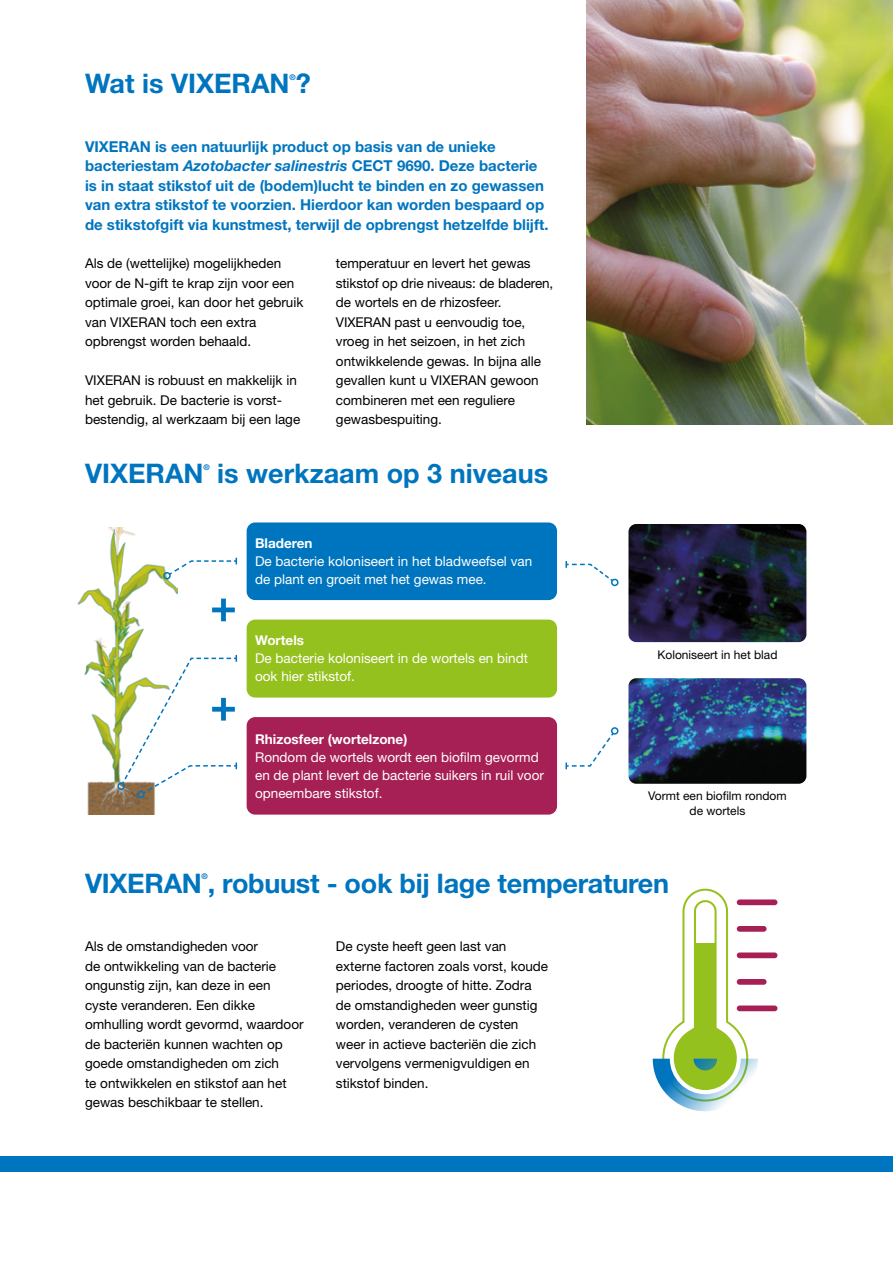
<style>
.page{position:relative;width:893px;height:1263px;background:#fff}
.page>*{position:absolute;margin:0;border:0;box-sizing:border-box;transform-origin:0 0}
.t1{font:700 27px "Helvetica Neue LT Std";letter-spacing:-.01em;color:#0075bf}
.t2{font:700 15px/19.5px "Helvetica Neue LT Std";color:#0075bf}
.t3{font:13.5px/19.5px "Helvetica Neue LT Std";color:#000}
.t4{font:13.5px/18px "Helvetica Neue LT Std";color:#fff}
.t5{font:700 13.5px "Helvetica Neue LT Std";color:#fff}
.t6{font:12px/14.4px "Helvetica Neue LT Std";color:#000;text-align:center}
.t7{font:700 7.8px "Helvetica Neue LT Std";color:#0075bf}
.s1{font-style:italic}
</style>
<div class="page">
<div style="left:737px;top:899px;width:40px;height:6px;background:#a62055;border-radius:3px"></div>
<div style="left:737px;top:1005px;width:40px;height:6px;background:#a62055;border-radius:3px"></div>
<div style="left:737px;top:979px;width:30px;height:6px;background:#a62055;border-radius:3px"></div>
<div style="left:737px;top:952px;width:40px;height:6px;background:#a62055;border-radius:3px"></div>
<div style="left:737px;top:926px;width:30px;height:6px;background:#a62055;border-radius:3px"></div>
<img style="left:587px;top:0;width:306px;height:424px">
<svg style="left:653px;top:888px;width:105px;height:223px"></svg>
<img style="left:630px;top:525px;width:175px;height:116px">
<div style="left:627px;top:522px;width:181px;height:122px;border:2px solid #fff;border-radius:9px"></div>
<img style="left:630px;top:680px;width:175px;height:102px">
<div style="left:627px;top:677px;width:181px;height:108px;border:2px solid #fff;border-radius:9px"></div>
<svg style="left:212px;top:598px;width:23px;height:23px"></svg>
<img style="left:77px;top:528px;width:100px;height:286px">
<div style="left:247px;top:522px;width:310px;height:78px;background:#0075bf;border-radius:9px"></div>
<div style="left:247px;top:620px;width:310px;height:78px;background:#95c11f;border-radius:9px"></div>
<div style="left:247px;top:717px;width:310px;height:98px;background:#a62055;border-radius:9px"></div>
<div style="left:163px;top:572px;width:8px;height:7px;border:2px solid #0075bf;border-radius:50%"></div>
<svg style="left:167px;top:558px;width:71px;height:18px"></svg>
<div style="left:117px;top:782px;width:8px;height:8px;border:2px solid #0075bf;border-radius:50%"></div>
<div style="left:611px;top:727px;width:7px;height:8px;border:2px solid #0075bf;border-radius:50%"></div>
<svg style="left:565px;top:731px;width:50px;height:38px"></svg>
<div style="left:611px;top:579px;width:7px;height:7px;border:2px solid #0075bf;border-radius:50%"></div>
<svg style="left:565px;top:561px;width:49px;height:22px"></svg>
<div style="left:137px;top:791px;width:8px;height:7px;border:2px solid #0075bf;border-radius:50%"></div>
<svg style="left:121px;top:655px;width:117px;height:140px"></svg>
<div style="left:0;top:1157px;width:893px;height:15px;background:#0075bf"></div>
<h1 class="t1" style="left:85px;top:67px;width:227px">Wat is VIXERAN ?</h1>
<p class="t7" style="left:289px;top:72px;width:8px">®</p>
<p class="t2" style="left:85px;top:136px;width:465px">VIXERAN is een natuurlijk product op basis van de unieke bacteriestam <span class="s1">Azotobacter salinestris</span> CECT 9690. Deze bacterie is in staat stikstof uit de (bodem)lucht te binden en zo gewassen van extra stikstof te voorzien. Hierdoor kan worden bespaard op de stikstofgift via kunstmest, terwijl de opbrengst hetzelfde blijft.</p>
<p class="t3" style="left:85px;top:254px;width:220px">Als de (wettelijke) mogelijkheden voor de N-gift te krap zijn voor een optimale groei, kan door het gebruik van VIXERAN toch een extra opbrengst worden behaald.</p>
<p class="t3" style="left:85px;top:371px;width:217px">VIXERAN is robuust en makkelijk in het gebruik. De bacterie is vorst&shy;bestendig, al werkzaam bij een lage</p>
<p class="t3" style="left:336px;top:254px;width:219px">temperatuur en levert het gewas stikstof op drie niveaus: de bladeren, de wortels en de rhizosfeer.<br>VIXERAN past u eenvoudig toe, vroeg in het seizoen, in het zich ontwikkelende gewas. In bijna alle gevallen kunt u VIXERAN gewoon combineren met een reguliere gewasbespuiting.</p>
<h1 class="t1" style="left:85px;top:457px;width:120px">VIXERAN</h1>
<p class="t7" style="left:204px;top:462px;width:8px">®</p>
<h1 class="t1" style="left:217px;top:457px;width:332px">is werkzaam op 3 niveaus</h1>
<p class="t5" style="left:255px;top:535px;width:59px">Bladeren</p>
<p class="t4" style="left:255px;top:552px;width:279px">De bacterie koloniseert in het bladweefsel van de plant en groeit met het gewas mee.</p>
<p class="t5" style="left:255px;top:632px;width:50px">Wortels</p>
<p class="t4" style="left:255px;top:649px;width:274px">De bacterie koloniseert in de wortels en bindt ook hier stikstof.</p>
<p class="t5" style="left:255px;top:730px;width:154px">Rhizosfeer (wortelzone)</p>
<p class="t4" style="left:255px;top:748px;width:290px">Rondom de wortels wordt een biofilm gevormd en de plant levert de bacterie suikers in ruil voor opneembare stikstof.</p>
<p class="t6" style="left:657px;top:647px;width:122px">Koloniseert in het blad</p>
<p class="t6" style="left:648px;top:788px;width:140px">Vormt een biofilm rondom de wortels</p>
<h1 class="t1" style="left:85px;top:866px;width:586px">VIXERAN , robuust - ook bij lage temperaturen</h1>
<p class="t7" style="left:202px;top:871px;width:8px">®</p>
<p class="t3" style="left:85px;top:936px;width:220px">Als de omstandigheden voor<br>de ontwikkeling van de bacterie ongunstig zijn, kan deze in een cyste veranderen. Een dikke omhulling wordt gevormd, waardoor de bacteriën kunnen wachten op goede omstandigheden om zich<br>te ontwikkelen en stikstof aan het gewas beschikbaar te stellen.</p>
<p class="t3" style="left:336px;top:936px;width:214px">De cyste heeft geen last van externe factoren zoals vorst, koude periodes, droogte of hitte. Zodra de omstandigheden weer gunstig worden, veranderen de cysten weer in actieve bacteriën die zich vervolgens vermenigvuldigen en stikstof binden.</p>
</div>
